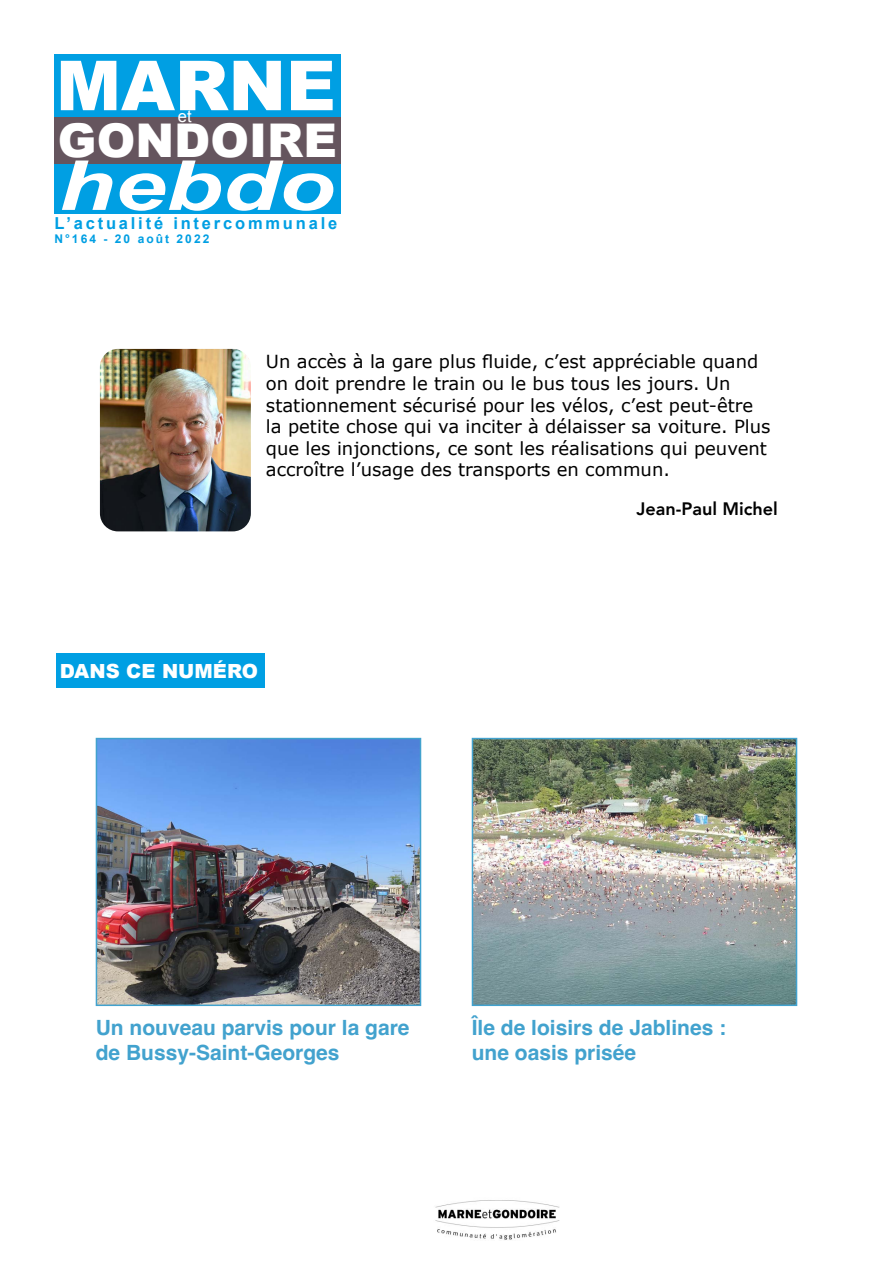
<style>
.page{position:relative;width:893px;height:1263px;background:#fff}
.page>*{position:absolute;margin:0;border:0;box-sizing:border-box;transform-origin:0 0}
.t1{font:900 69px "Arial";color:#fff}
.t2{font:900 46.5px "Arial";color:#fff}
.t3{font:700 21px/25.2px "Helvetica";color:#42a2ce}
.t4{font:900 19.5px "Arial";color:#fff}
.t5{font:18px/21.6px "Verdana";color:#000}
.t6{font:800 18px "Avenir";color:#000}
.t7{font:700 16.5px "Arial";letter-spacing:.17em;color:#009fe3}
.t8{font:16.5px "Arial";color:#fff}
.t9{font:700 12px "Arial";letter-spacing:.17em;color:#009fe3}
</style>
<div class="page">
<div style="left:54px;top:54px;width:287px;height:64px;background:#009fe3"></div>
<div style="left:54px;top:117px;width:287px;height:47px;background:#65555e"></div>
<div style="left:54px;top:164px;width:287px;height:50px;background:#009fe3"></div>
<svg style="left:62px;top:161px;width:271px;height:50px"></svg>
<img style="left:100px;top:349px;width:151px;height:182px">
<img style="left:435px;top:1200px;width:125px;height:40px">
<img style="left:475px;top:741px;width:319px;height:262px">
<div style="left:472px;top:738px;width:325px;height:268px;border:2px solid #42a2ce"></div>
<div style="left:56px;top:654px;width:208px;height:34px;background:#009fe3"></div>
<img style="left:99px;top:741px;width:319px;height:262px">
<div style="left:96px;top:738px;width:325px;height:268px;border:2px solid #42a2ce"></div>
<h1 class="t1" style="left:56px;top:35px;width:281px">MARNE</h1>
<h2 class="t2" style="left:58px;top:107px;width:280px">GONDOIRE</h2>
<p class="t8" style="left:178px;top:105px;width:15px">et</p>
<p class="t7" style="left:54px;top:212px;width:284px">L’actualité intercommunale</p>
<p class="t9" style="left:54px;top:231px;width:156px">N°164 - 20 août 2022</p>
<p class="t5" style="left:266px;top:351px;width:506px">Un accès à la gare plus fluide, c’est appréciable quand on doit prendre le train ou le bus tous les jours. Un stationnement sécurisé pour les vélos, c’est peut-être la petite chose qui va inciter à délaisser sa voiture. Plus que les injonctions, ce sont les réalisations qui peuvent accroître l’usage des transports en commun.</p>
<p class="t6" style="left:636px;top:494px;width:143px">Jean-Paul Michel</p>
<p class="t4" style="left:60px;top:656px;width:200px">DANS CE NUMÉRO</p>
<p class="t3" style="left:96px;top:1017px;width:315px">Un nouveau parvis pour la gare de Bussy-Saint-Georges</p>
<p class="t3" style="left:472px;top:1017px;width:256px">Île de loisirs de Jablines : une oasis prisée</p>
</div>
